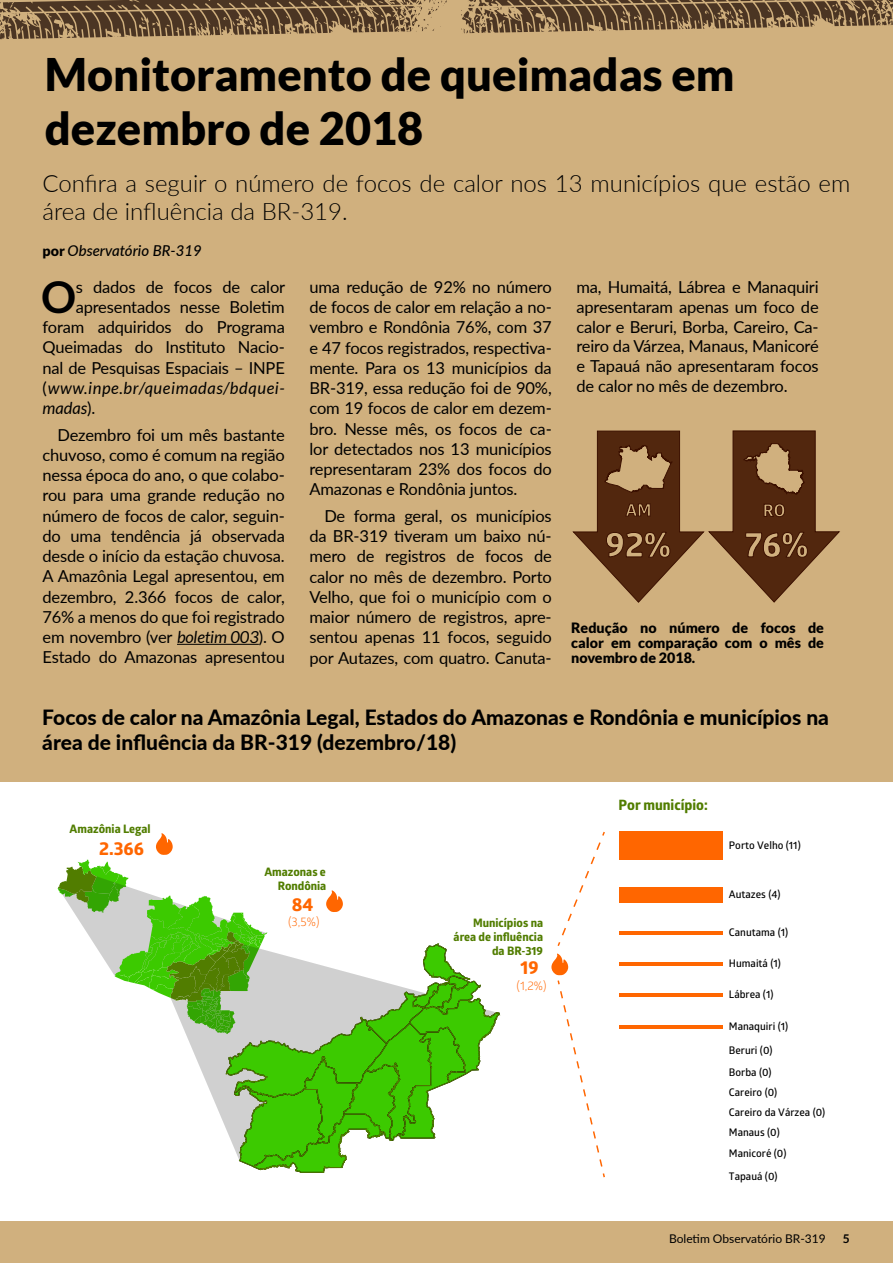
<style>
.page{position:relative;width:893px;height:1263px;background:#d0b07e}
.page>*{position:absolute;margin:0;border:0;box-sizing:border-box;transform-origin:0 0}
.t1{font:900 45px/54px "Lato";color:#000}
.t2{font:700 43.95px "Lato";color:#000}
.t3{font:300 24px/28.8px "Lato";color:#000}
.t4{font:800 21px/25.2px "Lato";color:#000}
.t5{font:700 18.45px "Globerx";color:#f60}
.t6{font:16.5px/20.2px "Lato";letter-spacing:-.01em;color:#000;text-align:justify}
.t7{font:italic 16.5px "Lato";letter-spacing:.04em;color:#000}
.t8{font:italic 500 15px "Lato";color:#000}
.t9{font:900 14.25px/15px "Lato";color:#000;text-align:justify}
.t10{font:700 14.25px "Globerx";color:#517d00}
.t11{font:12.15px "Glober";color:#f60}
.t12{font:12px "Lato";color:#000}
.t13{font:700 12px "Lato";color:#000}
.t14{font:700 11.7px/14.1px "Globerx";color:#517d00;text-align:right}
.t15{font:600 10.5px/20.2px "Glober";color:#000}
.s1{font-weight:900;font-style:normal;font-size:14.25px}
.s2{font-style:normal}
.s3{font-style:italic}
</style>
<div class="page">
<svg style="left:0;top:0;width:447px;height:40px"></svg>
<svg style="left:461px;top:0;width:432px;height:33px"></svg>
<div style="left:0;top:782px;width:893px;height:438px;background:#fff"></div>
<svg style="left:58px;top:833px;width:443px;height:340px"></svg>
<svg style="left:551px;top:831px;width:54px;height:347px"></svg>
<div style="left:619px;top:888px;width:103px;height:15px;background:#f60"></div>
<hr style="left:619px;top:931px;width:103px;height:3px;background:#f60">
<hr style="left:619px;top:962px;width:103px;height:3px;background:#f60">
<hr style="left:619px;top:994px;width:103px;height:3px;background:#f60">
<hr style="left:619px;top:1025px;width:103px;height:3px;background:#f60">
<div style="left:619px;top:831px;width:103px;height:28px;background:#f60"></div>
<hr style="left:177px;top:644px;width:82px;height:1px;background:#000">
<svg style="left:573px;top:431px;width:267px;height:172px"></svg>
<div style="left:777px;top:506px;width:5px;height:8px;background:#52270e;border-radius:50%"></div>
<div style="left:777px;top:506px;width:5px;height:9px;border:1px solid #3b1000;border-radius:50%"></div>
<h1 class="t1" style="left:45px;top:47px;width:691px">Monitoramento de queimadas em dezembro de 2018</h1>
<h3 class="t3" style="left:43px;top:168px;width:809px">Confira a seguir o número de focos de calor nos 13 municípios que estão em área de influência da BR-319.</h3>
<p class="t8" style="left:43px;top:240px;width:161px"><span class="s1">por</span> Observatório BR-319</p>
<h2 class="t2" style="left:41px;top:272px;width:37px">O</h2>
<p class="t6" style="left:76px;top:276px;width:211px">s dados de focos de calor</p>
<p class="t6" style="left:76px;top:296px;width:211px">apresentados nesse Boletim</p>
<p class="t6" style="left:43px;top:316px;width:244px">foram adquiridos do Programa</p>
<p class="t6" style="left:43px;top:336px;width:244px">Queimadas do Instituto Nacio-</p>
<p class="t6" style="left:43px;top:357px;width:244px">nal de Pesquisas Espaciais – INPE</p>
<p class="t7" style="left:43px;top:379px;width:244px"><span class="s2">(</span>www.inpe.br/queimadas/bdquei-</p>
<p class="t7" style="left:43px;top:399px;width:54px">madas<span class="s2">).</span></p>
<p class="t6" style="left:43px;top:424px;width:244px;text-indent:15px">Dezembro foi um mês bastante chuvoso, como é comum na região nessa época do ano, o que colabo&shy;rou para uma grande redução no número de focos de calor, seguin&shy;do uma tendência já observada desde o início da estação chuvosa.<br>A Amazônia Legal apresentou, em dezembro, 2.366 focos de calor, 76% a menos do que foi registrado em novembro (ver <span class="s3">boletim 003</span>). O Estado do Amazonas apresentou</p>
<p class="t6" style="left:309px;top:276px;width:244px">uma redução de 92% no número de focos de calor em relação a no&shy;vembro e Rondônia 76%, com 37 e 47 focos registrados, respectiva&shy;mente. Para os 13 municípios da BR-319, essa redução foi de 90%, com 19 focos de calor em dezem&shy;bro. Nesse mês, os focos de ca&shy;lor detectados nos 13 municípios representaram 23% dos focos do Amazonas e Rondônia juntos.</p>
<p class="t6" style="left:309px;top:505px;width:244px;text-indent:15px">De forma geral, os municípios da BR-319 tiveram um baixo nú&shy;mero de registros de focos de calor no mês de dezembro. Porto Velho, que foi o município com o maior número de registros, apre&shy;sentou apenas 11 focos, seguido por Autazes, com quatro. Canuta-</p>
<p class="t6" style="left:576px;top:276px;width:244px;line-height:19.8px">ma, Humaitá, Lábrea e Manaquiri apresentaram apenas um foco de calor e Beruri, Borba, Careiro, Ca&shy;reiro da Várzea, Manaus, Manicoré e Tapauá não apresentaram focos de calor no mês de dezembro.</p>
<p class="t9" style="left:571px;top:620px;width:254px">Redução no número de focos de calor em comparação com o mês de novembro de 2018.</p>
<p class="t4" style="left:42px;top:704px;width:788px">Focos de calor na Amazônia Legal, Estados do Amazonas e Rondônia e municípios na área de influência da BR-319 (dezembro/18)</p>
<p class="t14" style="left:70px;top:822px;width:83px">Amazônia Legal</p>
<p class="t5" style="left:99px;top:835px;width:46px">2.366</p>
<p class="t14" style="left:264px;top:864px;width:63px">Amazonas e<br>Rondônia</p>
<p class="t5" style="left:292px;top:891px;width:23px">84</p>
<p class="t11" style="left:288px;top:913px;width:33px">(3,5%)</p>
<p class="t14" style="left:454px;top:915px;width:91px">Municípios na área de influência da BR-319</p>
<p class="t5" style="left:520px;top:954px;width:20px">19</p>
<p class="t11" style="left:516px;top:977px;width:31px">(1,2%)</p>
<p class="t10" style="left:619px;top:795px;width:91px">Por município:</p>
<p class="t15" style="left:729px;top:834px;width:73px">Porto Velho (11)</p>
<p class="t15" style="left:729px;top:884px;width:53px">Autazes (4)</p>
<p class="t15" style="left:729px;top:921px;width:61px">Canutama (1)</p>
<p class="t15" style="left:729px;top:953px;width:53px">Humaitá (1)</p>
<p class="t15" style="left:729px;top:984px;width:46px">Lábrea (1)</p>
<p class="t15" style="left:729px;top:1015px;width:61px">Manaquiri (1)</p>
<p class="t15" style="left:729px;top:1039px;width:45px;line-height:21.5px">Beruri (0)<br>Borba (0)</p>
<p class="t15" style="left:729px;top:1082px;width:98px">Careiro (0)<br>Careiro da Várzea (0)<br>Manaus (0)<br>Manicoré (0)</p>
<p class="t15" style="left:729px;top:1165px;width:50px">Tapauá (0)</p>
<p class="t12" style="left:669px;top:1230px;width:158px">Boletim Observatório BR-319</p>
<p class="t13" style="left:843px;top:1232px;width:8px">5</p>
</div>
